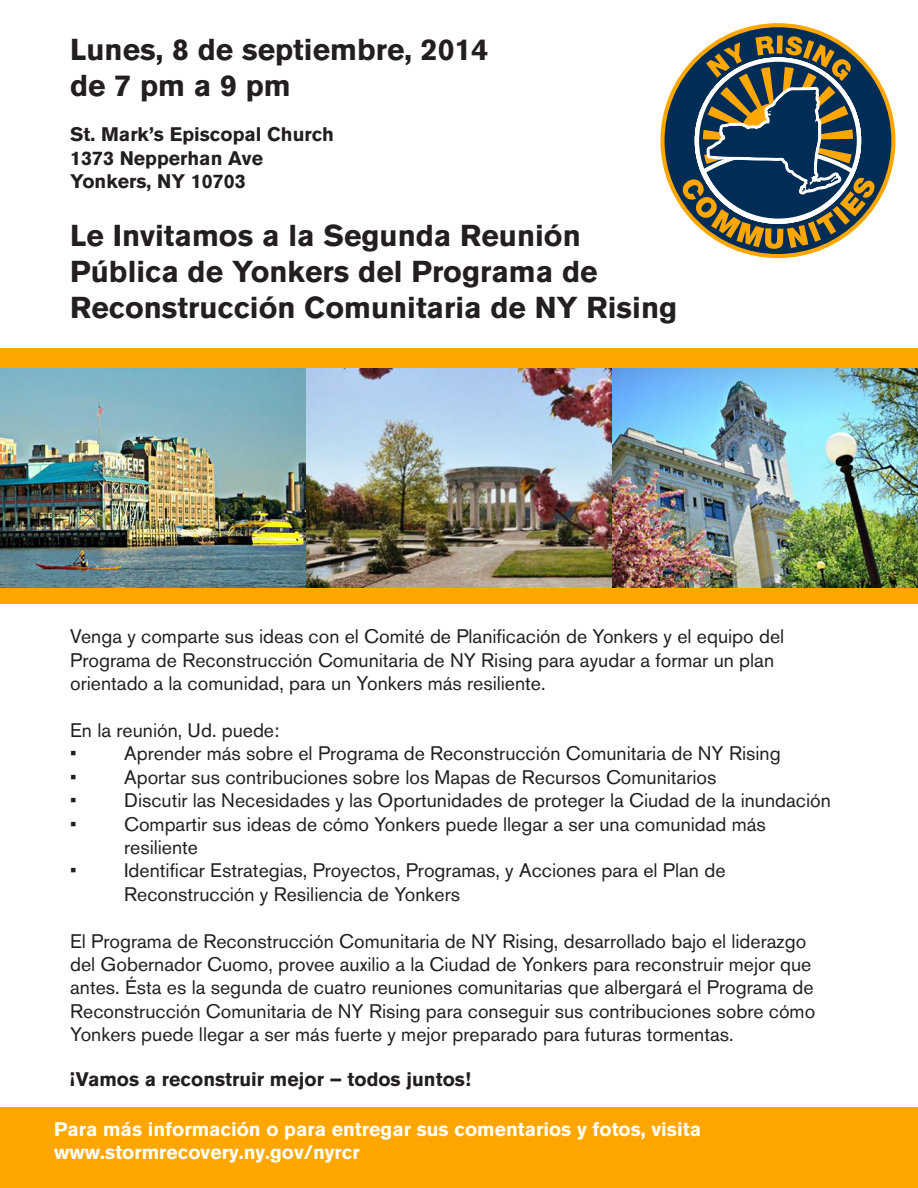
<style>
.page{position:relative;width:918px;height:1188px;background:#fff}
.page>*{position:absolute;margin:0;border:0;box-sizing:border-box;transform-origin:0 0}
._1{font:700 30px/36px "Akzidenz Grotesk BQ";color:#231f20}
._3{font:19.5px/23.4px "Akzidenz Grotesk BQ";color:#231f20}
._2{font:700 19.5px "Akzidenz Grotesk BQ";color:#231f20}
._2-2{font:700 19.5px "Akzidenz Grotesk BQ";color:#fff}
</style>
<div class="page">
<div style="left:0;top:1107px;width:918px;height:81px;background:#ffa700"></div>
<svg style="left:660px;top:23px;width:235px;height:235px"></svg>
<svg style="left:681px;top:36px;width:195px;height:213px"></svg>
<div style="left:0;top:348px;width:918px;height:255px;background:#ffa700"></div>
<img style="left:0;top:368px;width:918px;height:220px">
<p class="_1" style="left:70px;top:32px;width:420px">Lunes, 8 de septiembre, 2014</p>
<p class="_1" style="left:70px;top:68px;width:222px">de 7 pm a 9 pm</p>
<p class="_2" style="left:70px;top:123px;width:265px">St. Mark’s Episcopal Church</p>
<p class="_2" style="left:70px;top:147px;width:194px">1373 Nepperhan Ave</p>
<p class="_2" style="left:70px;top:170px;width:177px">Yonkers, NY 10703</p>
<p class="_1" style="left:70px;top:217px;width:609px">Le Invitamos a la Segunda Reunión<br>Pública de Yonkers del Programa de<br>Reconstrucción Comunitaria de NY Rising</p>
<p class="_3" style="left:70px;top:625px;width:716px">Venga y comparte sus ideas con el Comité de Planificación de Yonkers y el equipo del<br>Programa de Reconstrucción Comunitaria de NY Rising para ayudar a formar un plan orientado a la comunidad, para un Yonkers más resiliente.</p>
<p class="_3" style="left:70px;top:718px;width:211px">En la reunión, Ud. puede:</p>
<p class="_3" style="left:70px;top:742px;width:8px">•</p>
<p class="_3" style="left:124px;top:742px;width:658px">Aprender más sobre el Programa de Reconstrucción Comunitaria de NY Rising</p>
<p class="_3" style="left:70px;top:765px;width:8px">•</p>
<p class="_3" style="left:124px;top:765px;width:594px">Aportar sus contribuciones sobre los Mapas de Recursos Comunitarios</p>
<p class="_3" style="left:70px;top:789px;width:8px">•</p>
<p class="_3" style="left:124px;top:789px;width:708px">Discutir las Necesidades y las Oportunidades de proteger la Ciudad de la inundación</p>
<p class="_3" style="left:70px;top:812px;width:8px">•</p>
<p class="_3" style="left:124px;top:812px;width:643px">Compartir sus ideas de cómo Yonkers puede llegar a ser una comunidad más resiliente</p>
<p class="_3" style="left:70px;top:859px;width:8px">•</p>
<p class="_3" style="left:124px;top:859px;width:603px">Identificar Estrategias, Proyectos, Programas, y Acciones para el Plan de<br>Reconstrucción y Resiliencia de Yonkers</p>
<p class="_3" style="left:70px;top:929px;width:747px">El Programa de Reconstrucción Comunitaria de NY Rising, desarrollado bajo el liderazgo del Gobernador Cuomo, provee auxilio a la Ciudad de Yonkers para reconstruir mejor que antes. Ésta es la segunda de cuatro reuniones comunitarias que albergará el Programa de Reconstrucción Comunitaria de NY Rising para conseguir sus contribuciones sobre cómo Yonkers puede llegar a ser más fuerte y mejor preparado para futuras tormentas.</p>
<p class="_2" style="left:70px;top:1068px;width:402px">¡Vamos a reconstruir mejor – todos juntos!</p>
<p class="_2-2" style="left:54px;top:1118px;width:649px">Para más información o para entregar sus comentarios y fotos, visita</p>
<p class="_2-2" style="left:54px;top:1141px;width:307px">www.stormrecovery.ny.gov/nyrcr</p>
</div>
